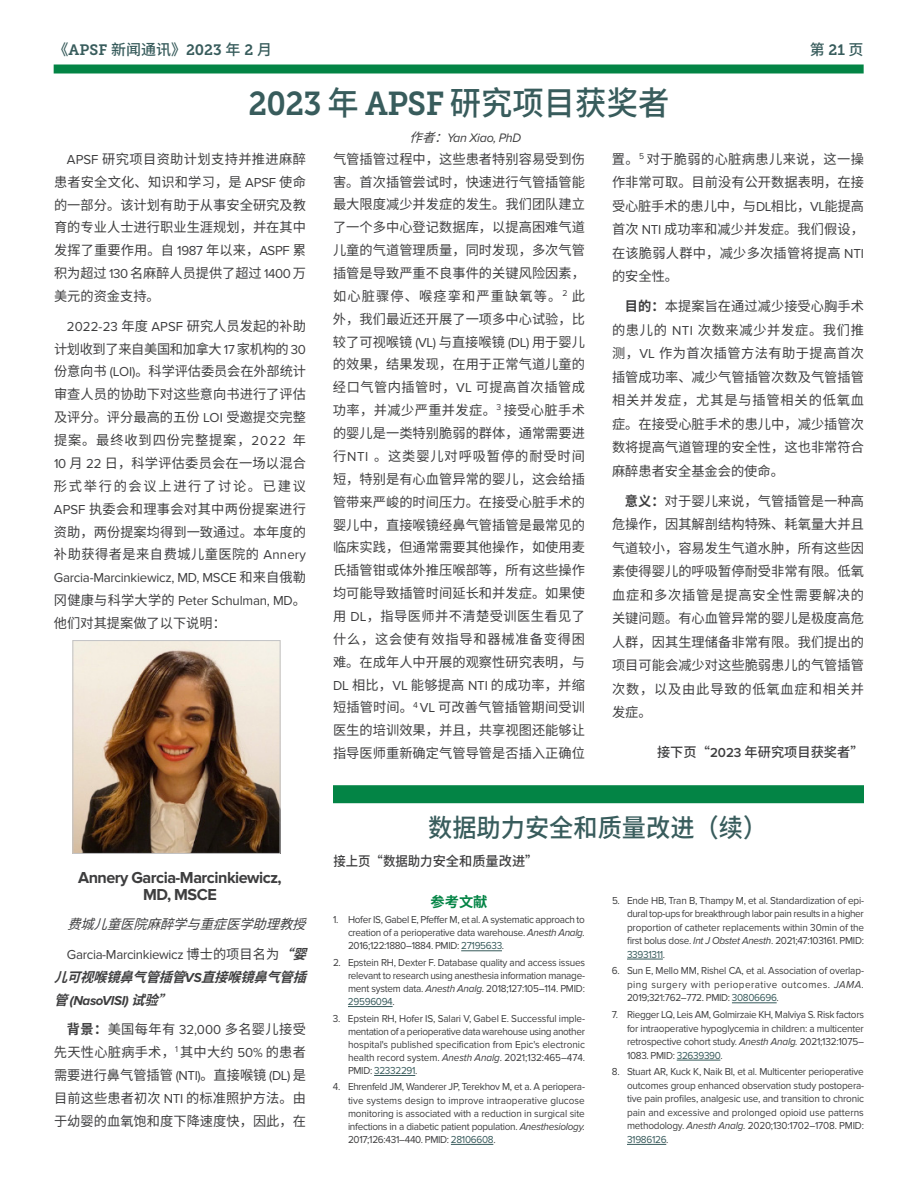
<style>
.page{position:relative;width:918px;height:1188px;background:#fff}
.page>*{position:absolute;margin:0;border:0;box-sizing:border-box;transform-origin:0 0}
.t1{font:33px "Museo Slab 700";letter-spacing:-.02em;color:#385c5c;scale:.95 1}
.t2{font:500 25.5px "Source Han Sans CN";color:#385c5c;scale:.95 1}
.t3{font:700 16.5px/17px "Proxima Nova";letter-spacing:-.03em;color:#3e3e3f;text-align:center}
.t4{font:15px "Museo Slab 700";color:#385c5c}
.t5{font:500 15px "Source Han Sans CN";color:#385c5c}
.t6{font:700 14.25px "Source Han Sans CN";color:#038445}
.t7{font:13.5px/22.8px "Source Han Sans CN";letter-spacing:.005em;color:#3e3e3f;text-align:justify}
.t8{font:13.5px/23px "Proxima Nova";letter-spacing:-.02em;color:#3e3e3f}
.t9{font:13.5px "Proxima Nova";letter-spacing:.005em;color:#3e3e3f}
.t10{font:italic 700 13.5px "Source Han Sans CN";color:#3e3e3f}
.t11{font:italic 13.5px "Source Han Sans CN";color:#3e3e3f}
.t12{font:500 13.5px "Source Han Sans CN";color:#3e3e3f}
.t13{font:500 13.5px "Source Han Sans CN";color:#3e3e3f;scale:.92 1}
.t14{font:italic 700 13.5px "Proxima Nova";letter-spacing:-.03em;color:#3e3e3f}
.t15{font:italic 12.75px "Proxima Nova";letter-spacing:-.02em;color:#3e3e3f}
.t16{font:10.5px/13.5px "Proxima Nova";letter-spacing:-.025em;color:#3e3e3f;text-align:justify;scale:.95 1}
.s1{font-family:"Source Han Sans CN";font-weight:500}
.s2{font-family:"Museo Slab 700";font-weight:400}
.s3{font-family:"Source Han Sans CN"}
.s4{font-family:"Proxima Nova"}
.s5{font-weight:700}
.s6{font-family:"Proxima Nova";font-weight:600}
.s7{font-family:"Source Han Sans CN";font-weight:700;font-style:italic}
.s8{font-style:italic}
.s9{color:#375a5b}
</style>
<div class="page">
<div style="left:54px;top:64px;width:810px;height:10px;background:#038445"></div>
<hr style="left:461px;top:951px;width:41px;height:1px;background:#375a5b">
<hr style="left:348px;top:1006px;width:45px;height:1px;background:#375a5b">
<hr style="left:374px;top:1075px;width:41px;height:1px;background:#375a5b">
<hr style="left:451px;top:1144px;width:42px;height:1px;background:#375a5b">
<hr style="left:627px;top:959px;width:36px;height:1px;background:#375a5b">
<hr style="left:732px;top:1003px;width:45px;height:1px;background:#375a5b">
<hr style="left:677px;top:1060px;width:43px;height:1px;background:#375a5b">
<hr style="left:627px;top:1144px;width:39px;height:1px;background:#375a5b">
<div style="left:333px;top:785px;width:531px;height:18px;background:#038445"></div>
<img style="left:75px;top:642px;width:203px;height:210px">
<div style="left:73px;top:640px;width:207px;height:214px;border:1px solid #c2c3c6"></div>
<h3 class="t4" style="left:54px;top:41px;width:220px"><span class="s1">《</span>APSF <span class="s1">新闻通讯》</span>2023 <span class="s1">年</span> 2 <span class="s1">月</span></h3>
<h3 class="t5" style="left:810px;top:41px;width:55px">第 <span class="s2">21</span> 页</h3>
<h1 class="t1" style="left:249px;top:85px;width:444px">2023 <span class="s1">年</span> APSF <span class="s1">研究项目获奖者</span></h1>
<p class="t15" style="left:410px;top:131px;width:113px"><span class="s3">作者：</span>Yan Xiao, PhD</p>
<p class="t7" style="left:54px;top:148px;width:254px;text-indent:13px"><span class="s4">APSF</span> 研究项目资助计划支持并推进麻醉患者安全文化、知识和学习，是 <span class="s4">APSF</span> 使命的一部分。该计划有助于从事安全研究及教育的专业人士进行职业生涯规划，并在其中发挥了重要作用。自 <span class="s4">1987</span> 年以来，<span class="s4">ASPF</span> 累积为超过 <span class="s4">130</span> 名麻醉人员提供了超过 <span class="s4">1400</span> 万美元的资金支持。</p>
<p class="t9" style="left:67px;top:318px;width:240px">2022-23 <span class="s3">年度</span> APSF <span class="s3">研究人员发起的补助</span></p>
<p class="t7" style="left:54px;top:337px;width:254px">计划收到了来自美国和加拿大 <span class="s4">17</span> 家机构的 <span class="s4">30</span>份意向书 <span class="s4">(LOI)</span>。科学评估委员会在外部统计审查人员的协助下对这些意向书进行了评估及评分。评分最高的五份 <span class="s4">LOI</span> 受邀提交完整提案。最终收到四份完整提案，<span class="s4">2022</span> 年<span class="s4">10</span> 月 <span class="s4">22</span> 日，科学评估委员会在一场以混合形式举行的会议上进行了讨论。已建议<span class="s4">APSF</span> 执委会和理事会对其中两份提案进行资助，两份提案均得到一致通过。本年度的补助获得者是来自费城儿童医院的 <span class="s4">Annery</span></p>
<p class="t8" style="left:54px;top:567px;width:254px">Garcia-Marcinkiewicz, MD, MSCE <span class="s3">和来自俄勒冈健康与科学大学的</span> Peter Schulman, MD<span class="s3">。</span></p>
<p class="t7" style="left:54px;top:612px;width:173px">他们对其提案做了以下说明：</p>
<p class="t7" style="left:333px;top:148px;width:254px">气管插管过程中，这些患者特别容易受到伤害。首次插管尝试时，快速进行气管插管能最大限度减少并发症的发生。我们团队建立了一个多中心登记数据库，以提高困难气道儿童的气道管理质量，同时发现，多次气管插管是导致严重不良事件的关键风险因素，如心脏骤停、喉痉挛和严重缺氧等。<sup>2</sup> 此外，我们最近还开展了一项多中心试验，比较了可视喉镜 <span class="s4">(VL)</span> 与直接喉镜 <span class="s4">(DL)</span> 用于婴儿的效果，结果发现，在用于正常气道儿童的经口气管内插管时，<span class="s4">VL</span> 可提高首次插管成功率，并减少严重并发症。<sup>3</sup> 接受心脏手术的婴儿是一类特别脆弱的群体，通常需要进行<span class="s4">NTI</span> 。这类婴儿对呼吸暂停的耐受时间短，特别是有心血管异常的婴儿，这会给插管带来严峻的时间压力。在接受心脏手术的婴儿中，直接喉镜经鼻气管插管是最常见的临床实践，但通常需要其他操作，如使用麦氏插管钳或体外推压喉部等，所有这些操作均可能导致插管时间延长和并发症。如果使用 <span class="s4">DL</span>，指导医师并不清楚受训医生看见了什么，这会使有效指导和器械准备变得困难。在成年人中开展的观察性研究表明，与<span class="s4">DL</span> 相比，<span class="s4">VL</span> 能够提高 <span class="s4">NTI</span> 的成功率，并缩短插管时间。<sup>4</sup> <span class="s4">VL</span> 可改善气管插管期间受训医生的培训效果，并且，共享视图还能够让指导医师重新确定气管导管是否插入正确位</p>
<p class="t7" style="left:612px;top:147px;width:254px;line-height:23.5px">置。<sup>5</sup> 对于脆弱的心脏病患儿来说，这一操作非常可取。目前没有公开数据表明，在接受心脏手术的患儿中，与<span class="s4">DL</span>相比，<span class="s4">VL</span>能提高首次 <span class="s4">NTI</span> 成功率和减少并发症。我们假设，在该脆弱人群中，减少多次插管将提高 <span class="s4">NTI</span>的安全性。</p>
<p class="t7" style="left:612px;top:295px;width:254px;line-height:23.5px;text-indent:13px"><span class="s5">目的：</span>本提案旨在通过减少接受心胸手术的患儿的 <span class="s4">NTI</span> 次数来减少并发症。我们推测，<span class="s4">VL</span> 作为首次插管方法有助于提高首次插管成功率、减少气管插管次数及气管插管相关并发症，尤其是与插管相关的低氧血症。在接受心脏手术的患儿中，减少插管次数将提高气道管理的安全性，这也非常符合麻醉患者安全基金会的使命。</p>
<p class="t7" style="left:612px;top:490px;width:254px;line-height:23.4px;text-indent:13px"><span class="s5">意义：</span>对于婴儿来说，气管插管是一种高危操作，因其解剖结构特殊、耗氧量大并且气道较小，容易发生气道水肿，所有这些因素使得婴儿的呼吸暂停耐受非常有限。低氧血症和多次插管是提高安全性需要解决的关键问题。有心血管异常的婴儿是极度高危人群，因其生理储备非常有限。我们提出的项目可能会减少对这些脆弱患儿的气管插管次数，以及由此导致的低氧血症和相关并发症。</p>
<p class="t12" style="left:657px;top:744px;width:208px">接下页“<span class="s6">2023</span> 年研究项目获奖者”</p>
<h3 class="t3" style="left:78px;top:869px;width:205px">Annery Garcia-Marcinkiewicz,<br>MD, MSCE</h3>
<p class="t11" style="left:67px;top:917px;width:250px">费城儿童医院麻醉学与重症医学助理教授</p>
<p class="t8" style="left:67px;top:943px;width:251px">Garcia-Marcinkiewicz <span class="s3">博士的项目名为</span><span class="s7">“婴</span></p>
<p class="t10" style="left:54px;top:969px;width:264px">儿可视喉镜鼻气管插管<span class="s4">V S</span> 直接喉镜鼻气管插</p>
<p class="t14" style="left:54px;top:992px;width:129px"><span class="s3">管</span>(NasoVISI) <span class="s3">试验”</span></p>
<p class="t7" style="left:54px;top:1018px;width:254px;text-indent:13px"><span class="s5">背景：</span>美国每年有 <span class="s4">32,000</span> 多名婴儿接受先天性心脏病手术，<sup>1</sup> 其中大约 <span class="s4">50%</span> 的患者需要进行鼻气管插管 <span class="s4">(NTI)</span>。直接喉镜 <span class="s4">(DL)</span> 是目前这些患者初次 <span class="s4">NTI</span> 的标准照护方法。由于幼婴的血氧饱和度下降速度快，因此，在</p>
<h2 class="t2" style="left:428px;top:813px;width:358px">数据助力安全和质量改进（续）</h2>
<p class="t13" style="left:333px;top:854px;width:224px">接上页“数据助力安全和质量改进”</p>
<h3 class="t6" style="left:430px;top:893px;width:58px">参考文献</h3>
<p class="t16" style="left:348px;top:913px;width:251px;text-indent:-15px">1. Hofer IS, Gabel E, Pfeffer M, et al. A systematic approach to creation of a perioperative data warehouse. <span class="s8">Anesth Analg.<br></span>2016;122:1880–1884. PMID: <span class="s9">27195633</span>.</p>
<p class="t16" style="left:348px;top:956px;width:251px;text-indent:-15px">2. Epstein RH, Dexter F. Database quality and access issues relevant to research using anesthesia information manage&shy;ment system data. <span class="s8">Anesth Analg</span>. 2018;127:105–114. PMID:<br><span class="s9">29596094</span>.</p>
<p class="t16" style="left:348px;top:1012px;width:251px;text-indent:-15px">3. Epstein RH, Hofer IS, Salari V, Gabel E. Successful imple&shy;mentation of a perioperative data warehouse using another hospital's published specification from Epic's electronic health record system. <span class="s8">Anesth Analg</span>. 2021;132:465–474.<br>PMID: <span class="s9">32332291</span>.</p>
<p class="t16" style="left:348px;top:1081px;width:251px;text-indent:-15px">4. Ehrenfeld JM, Wanderer JP, Terekhov M, et a. A periopera&shy;tive systems design to improve intraoperative glucose monitoring is associated with a reduction in surgical site infections in a diabetic patient population. <span class="s8">Anesthesiology.<br></span>2017;126:431–440. PMID: <span class="s9">28106608</span>.</p>
<p class="t16" style="left:627px;top:894px;width:251px;text-indent:-15px">5. Ende HB, Tran B, Thampy M, et al. Standardization of epi&shy;dural top-ups for breakthrough labor pain results in a higher proportion of catheter replacements within 30min of the first bolus dose. <span class="s8">Int J Obstet Anesth</span>. 2021;47:103161. PMID:<br><span class="s9">33931311</span>.</p>
<p class="t16" style="left:627px;top:964px;width:251px;text-indent:-15px">6. Sun E, Mello MM, Rishel CA, et al. Association of overlap&shy;ping surgery with perioperative outcomes. <span class="s8">JAMA.<br></span>2019;321:762–772. PMID: <span class="s9">30806696</span>.</p>
<p class="t16" style="left:627px;top:1008px;width:251px;text-indent:-15px">7. Riegger LQ, Leis AM, Golmirzaie KH, Malviya S. Risk factors for intraoperative hypoglycemia in children: a multicenter retrospective cohort study. <span class="s8">Anesth Analg.</span> 2021;132:1075– 1083. PMID: <span class="s9">32639390</span>.</p>
<p class="t16" style="left:627px;top:1065px;width:251px;text-indent:-15px">8. Stuart AR, Kuck K, Naik BI, et al. Multicenter perioperative outcomes group enhanced observation study postopera&shy;tive pain profiles, analgesic use, and transition to chronic pain and excessive and prolonged opioid use patterns methodology. <span class="s8">Anesth Analg.</span> 2020;130:1702–1708. PMID:<br><span class="s9">31986126</span>.</p>
</div>
